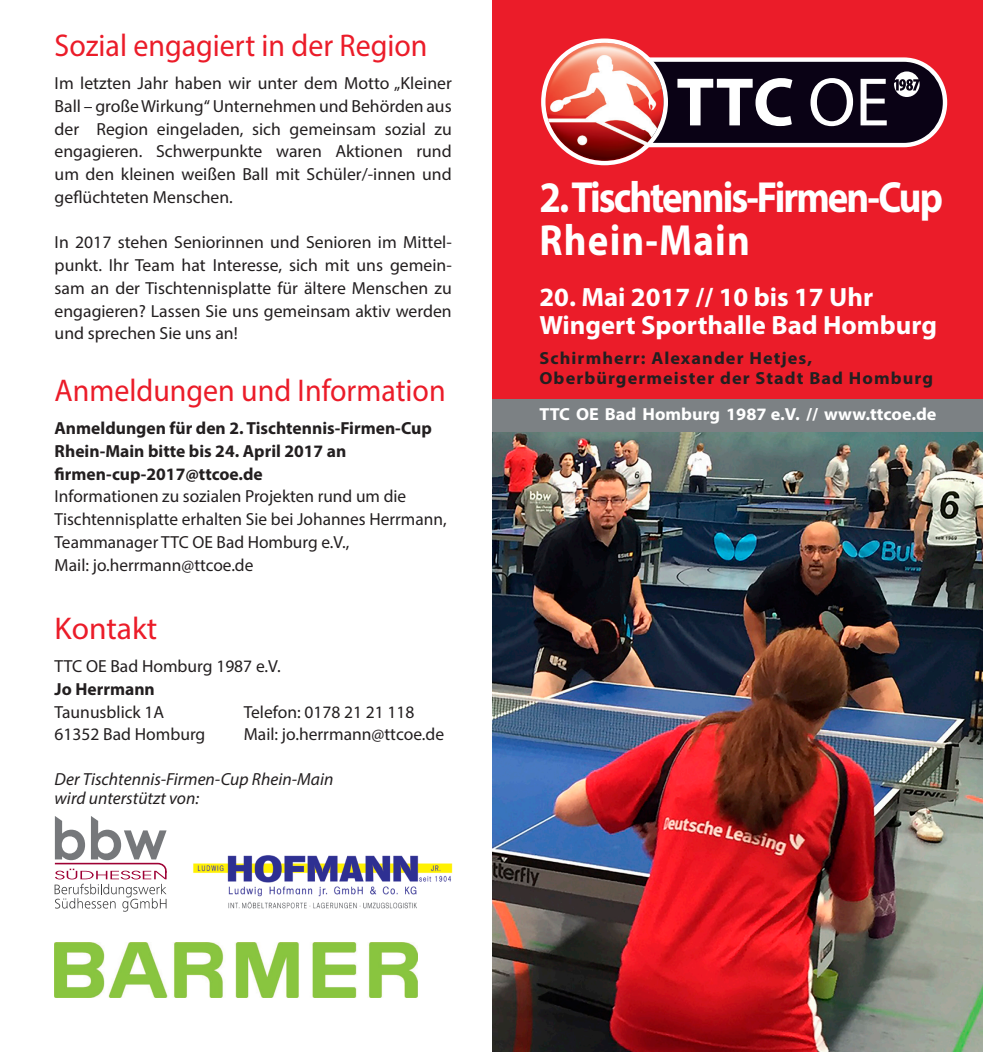
<style>
.page{position:relative;width:983px;height:1052px;background:#fff}
.page>*{position:absolute;margin:0;border:0;box-sizing:border-box;transform-origin:0 0}
.t1{font:700 43.75px/43.8px "Myriad Pro";letter-spacing:-.05em;color:#fff;scale:.89 1}
.t2{font:31.5px "Myriad Pro";color:#eb1c29;scale:.95 1}
.t3{font:31.5px "Myriad Pro";color:#eb1c29}
.t4{font:700 26.43px/28px "Myriad Pro";color:#fff}
.t5{font:17.5px/22.8px "Myriad Pro";color:#231f20;text-align:justify}
.t6{font:700 17.5px/22.8px "Myriad Pro";color:#231f20}
.t7{font:700 17.5px/19.2px "Myriad Pro";letter-spacing:.06em;color:#231f20;scale:1.04 1}
.t8{font:italic 17.5px/19.2px "Myriad Pro";color:#231f20}
.t9{font:700 17.5px "Myriad Pro";color:#fff;scale:1.04 1}
</style>
<div class="page">
<img style="left:492px;top:432px;width:490px;height:620px">
<div style="left:492px;top:0;width:490px;height:407px;background:#eb1c29"></div>
<svg style="left:55px;top:816px;width:111px;height:95px"></svg>
<svg style="left:541px;top:38px;width:405px;height:127px"></svg>
<div style="left:492px;top:400px;width:490px;height:32px;background:#7c8184"></div>
<img style="left:193px;top:855px;width:260px;height:54px">
<img style="left:55px;top:942px;width:363px;height:55px">
<h2 class="t2" style="left:55px;top:26px;width:394px">Sozial engagiert in der Region</h2>
<p class="t5" style="left:55px;top:72px;width:398px">Im letzten Jahr haben wir unter dem Motto „Kleiner Ball – große Wirkung“ Unternehmen und Behörden aus der Region eingeladen, sich gemeinsam sozial zu engagieren. Schwerpunkte waren Aktionen rund um den kleinen weißen Ball mit Schüler/-innen und geflüchteten Menschen.</p>
<p class="t5" style="left:55px;top:231px;width:398px">In 2017 stehen Seniorinnen und Senioren im Mittel&shy;punkt. Ihr Team hat Interesse, sich mit uns gemein&shy;sam an der Tischtennisplatte für ältere Menschen zu engagieren? Lassen Sie uns gemeinsam aktiv werden und sprechen Sie uns an!</p>
<h2 class="t2" style="left:55px;top:371px;width:413px">Anmeldungen und Information</h2>
<p class="t6" style="left:55px;top:416px;width:378px">Anmeldungen für den 2. Tischtennis-Firmen-Cup<br>Rhein-Main bitte bis 24. April 2017 an firmen-cup-2017@ttcoe.de</p>
<p class="t5" style="left:55px;top:485px;width:393px;text-align:left">Informationen zu sozialen Projekten rund um die Tischtennisplatte erhalten Sie bei Johannes Herrmann, Teammanager TTC OE Bad Homburg e.V.,<br>Mail: jo.herrmann@ttcoe.de</p>
<h2 class="t3" style="left:55px;top:609px;width:104px">Kontakt</h2>
<p class="t5" style="left:55px;top:654px;width:227px">TTC OE Bad Homburg 1987 e.V.</p>
<p class="t6" style="left:55px;top:677px;width:102px">Jo Herrmann</p>
<p class="t5" style="left:55px;top:700px;width:111px">Taunusblick 1A</p>
<p class="t5" style="left:244px;top:700px;width:172px">Telefon: 0178 21 21 118</p>
<p class="t5" style="left:55px;top:723px;width:152px">61352 Bad Homburg</p>
<p class="t5" style="left:244px;top:723px;width:202px">Mail: jo.herrmann@ttcoe.de</p>
<p class="t8" style="left:55px;top:769px;width:280px">Der Tischtennis-Firmen-Cup Rhein-Main wird unterstützt von:</p>
<h1 class="t1" style="left:539px;top:174px;width:455px">2. Tischtennis-Firmen-Cup<br>Rhein-Main</h1>
<h3 class="t4" style="left:539px;top:282px;width:399px">20. Mai 2017 // 10 bis 17 Uhr<br>Wingert Sporthalle Bad Homburg</h3>
<p class="t7" style="left:539px;top:348px;width:380px">Schirmherr: Alexander Hetjes,<br>Oberbürgermeister der Stadt Bad Homburg</p>
<p class="t9" style="left:539px;top:402px;width:383px">TTC OE Bad Homburg 1987 e.V. // www.ttcoe.de</p>
</div>
